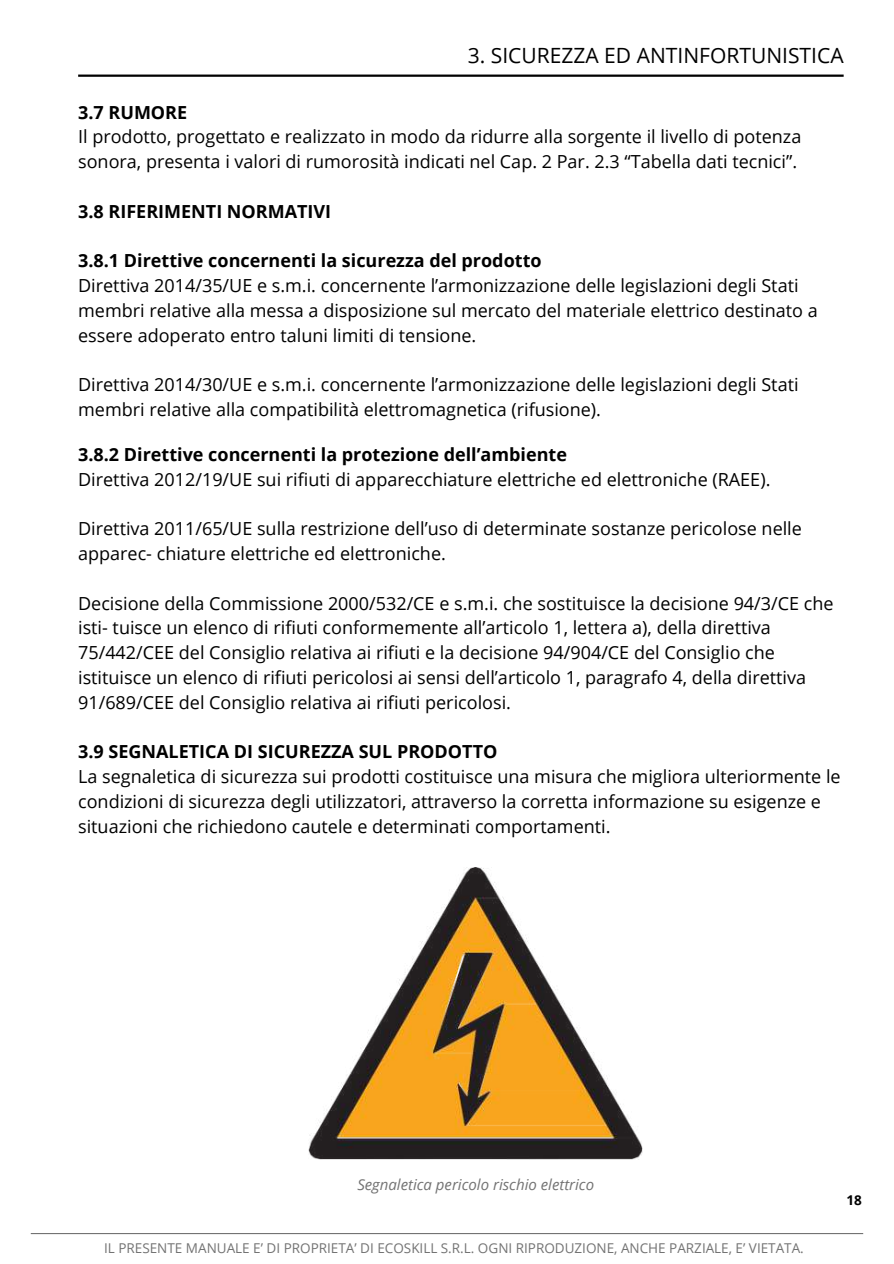
<style>
.page{position:relative;width:894px;height:1264px;background:#fff}
.page>*{position:absolute;margin:0;border:0;box-sizing:border-box;transform-origin:0 0}
.t1{font:21px "Open Sans";color:#000}
.t2{font:18px/24.8px "Open Sans";color:#000}
.t3{font:700 18px "Open Sans";color:#000}
.t4{font:italic 15px "Open Sans";color:#737373}
.t5{font:13.5px "Open Sans";color:#737373}
.t6{font:700 13.5px "Open Sans";color:#000}
</style>
<div class="page">
<hr style="left:31px;top:1232px;width:831px;height:2px;background:#737373">
<hr style="left:78px;top:75px;width:765px;height:2px;background:#000">
<img style="left:308px;top:867px;width:334px;height:292px">
<p class="t1" style="left:467px;top:41px;width:377px">3. SICUREZZA ED ANTINFORTUNISTICA</p>
<p class="t3" style="left:78px;top:99px;width:111px">3.7 RUMORE</p>
<p class="t2" style="left:78px;top:124px;width:724px">Il prodotto, progettato e realizzato in modo da ridurre alla sorgente il livello di potenza sonora, presenta i valori di rumorosità indicati nel Cap. 2 Par. 2.3 “Tabella dati tecnici”.</p>
<p class="t3" style="left:78px;top:198px;width:254px">3.8 RIFERIMENTI NORMATIVI</p>
<p class="t3" style="left:78px;top:248px;width:465px">3.8.1 Direttive concernenti la sicurezza del prodotto</p>
<p class="t2" style="left:78px;top:272px;width:741px">Direttiva 2014/35/UE e s.m.i. concernente l’armonizzazione delle legislazioni degli Stati membri relative alla messa a disposizione sul mercato del materiale elettrico destinato a essere adoperato entro taluni limiti di tensione.</p>
<p class="t2" style="left:78px;top:372px;width:721px">Direttiva 2014/30/UE e s.m.i. concernente l’armonizzazione delle legislazioni degli Stati membri relative alla compatibilità elettromagnetica (rifusione).</p>
<p class="t3" style="left:78px;top:442px;width:490px">3.8.2 Direttive concernenti la protezione dell’ambiente</p>
<p class="t2" style="left:78px;top:466px;width:693px">Direttiva 2012/19/UE sui rifiuti di apparecchiature elettriche ed elettroniche (RAEE).</p>
<p class="t2" style="left:78px;top:516px;width:725px">Direttiva 2011/65/UE sulla restrizione dell’uso di determinate sostanze pericolose nelle apparec- chiature elettriche ed elettroniche.</p>
<p class="t2" style="left:78px;top:590px;width:756px">Decisione della Commissione 2000/532/CE e s.m.i. che sostituisce la decisione 94/3/CE che isti- tuisce un elenco di rifiuti conformemente all’articolo 1, lettera a), della direttiva 75/442/CEE del Consiglio relativa ai rifiuti e la decisione 94/904/CE del Consiglio che istituisce un elenco di rifiuti pericolosi ai sensi dell’articolo 1, paragrafo 4, della direttiva 91/689/CEE del Consiglio relativa ai rifiuti pericolosi.</p>
<p class="t3" style="left:78px;top:739px;width:420px">3.9 SEGNALETICA DI SICUREZZA SUL PRODOTTO</p>
<p class="t2" style="left:78px;top:763px;width:763px">La segnaletica di sicurezza sui prodotti costituisce una misura che migliora ulteriormente le condizioni di sicurezza degli utilizzatori, attraverso la corretta informazione su esigenze e situazioni che richiedono cautele e determinati comportamenti.</p>
<p class="t4" style="left:357px;top:1174px;width:238px">Segnaletica pericolo rischio elettrico</p>
<p class="t5" style="left:104px;top:1238px;width:701px">IL PRESENTE MANUALE E’ DI PROPRIETA’ DI ECOSKILL S.R.L. OGNI RIPRODUZIONE, ANCHE PARZIALE, E’ VIETATA.</p>
<p class="t6" style="left:846px;top:1190px;width:17px">18</p>
</div>
